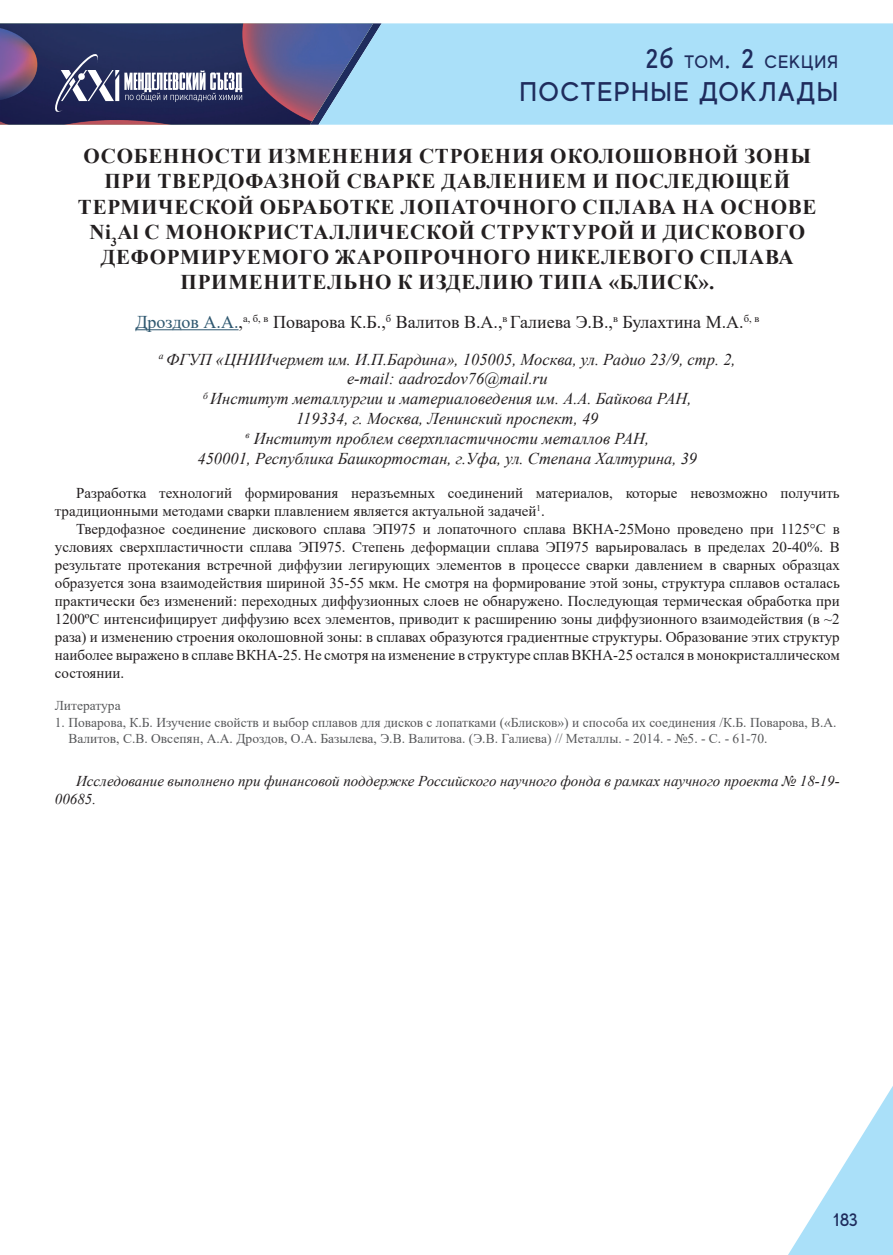
<style>
.page{position:relative;width:893px;height:1255px;background:#fff}
.page>*{position:absolute;margin:0;border:0;box-sizing:border-box;transform-origin:0 0}
.t1{font:500 27px "MADE Evolve Sans";letter-spacing:.05em;color:#1f2c5d}
.t2{font:700 21px/25.2px "Times New Roman";letter-spacing:.035em;color:#231f20;text-align:center}
.t3{font:18px "Times New Roman";color:#231f20}
.t4{font:500 18px "MADE Evolve Sans";letter-spacing:.05em;color:#1f2c5d}
.t5{font:italic 16.5px/19.8px "Times New Roman";color:#231f20;text-align:center}
.t6{font:15px/18px "Times New Roman";color:#231f20}
.t7{font:italic 15px/18px "Times New Roman";color:#231f20}
.t8{font:13.5px/16.2px "Times New Roman";color:#57585a}
.s1{font-size:27px}
.s2{color:#2e576f}
</style>
<div class="page">
<div style="left:382px;top:23px;width:511px;height:102px;background:#aae0f9"></div>
<svg style="left:788px;top:1086px;width:105px;height:168px"></svg>
<svg style="left:0;top:23px;width:382px;height:102px;background:#51547e"></svg>
<hr style="left:135px;top:329px;width:104px;height:1px;background:#2e576f">
<p class="t4" style="left:645px;top:51px;width:194px"><span class="s1">2б</span> ТОМ<span class="s1">. 2</span> СЕКЦИЯ</p>
<h1 class="t1" style="left:520px;top:74px;width:320px">ПОСТЕРНЫЕ ДОКЛАДЫ</h1>
<p class="t2" style="left:78px;top:143px;width:740px">ОСОБЕННОСТИ ИЗМЕНЕНИЯ СТРОЕНИЯ ОКОЛОШОВНОЙ ЗОНЫ ПРИ ТВЕРДОФАЗНОЙ СВАРКЕ ДАВЛЕНИЕМ И ПОСЛЕДЮЩЕЙ ТЕРМИЧЕСКОЙ ОБРАБОТКЕ ЛОПАТОЧНОГО СПЛАВА НА ОСНОВЕ Ni<sub>3</sub>Al C МОНОКРИСТАЛЛИЧЕСКОЙ СТРУКТУРОЙ И ДИСКОВОГО ДЕФОРМИРУЕМОГО ЖАРОПРОЧНОГО НИКЕЛЕВОГО СПЛАВА ПРИМЕНИТЕЛЬНО К ИЗДЕЛИЮ ТИПА «БЛИСК».</p>
<p class="t3" style="left:135px;top:309px;width:625px"><span class="s2">Дроздов А.А.</span>,<sup>а,</sup> <sup>б,</sup> <sup>в</sup> Поварова К.Б.,<sup>б</sup> Валитов В.А.,<sup>в</sup> Галиева Э.В.,<sup>в</sup> Булахтина М.А.<sup>б,</sup> <sup>в</sup></p>
<p class="t5" style="left:159px;top:349px;width:578px"><sup>а</sup> ФГУП «ЦНИИчермет им. И.П.Бардина», 105005, Москва, ул. Радио 23/9, стр. 2, e-mail: aadrozdov76@mail.ru<br><sup>б</sup> Институт металлургии и материаловедения им. А.А. Байкова РАН,<br>119334, г. Москва, Ленинский проспект, 49<br><sup>в</sup> Институт проблем сверхпластичности металлов РАН,<br>450001, Республика Башкортостан, г.Уфа, ул. Степана Халтурина, 39</p>
<p class="t6" style="left:55px;top:483px;width:786px;text-indent:21px">Разработка технологий формирования неразъемных соединений материалов, которые невозможно получить традиционными методами сварки плавлением является актуальной задачей<sup>1</sup>.</p>
<p class="t6" style="left:55px;top:519px;width:786px;text-align:justify;text-indent:21px">Твердофазное соединение дискового сплава ЭП975 и лопаточного сплава ВКНА-25Моно проведено при 1125°С в условиях сверхпластичности сплава ЭП975. Степень деформации сплава ЭП975 варьировалась в пределах 20-40%. В результате протекания встречной диффузии легирующих элементов в процессе сварки давлением в сварных образцах образуется зона взаимодействия шириной 35-55 мкм. Не смотря на формирование этой зоны, структура сплавов осталась практически без изменений: переходных диффузионных слоев не обнаружено. Последующая термическая обработка при 1200ºС интенсифицирует диффузию всех элементов, приводит к расширению зоны диффузионного взаимодействия (в ~2 раза) и изменению строения околошовной зоны: в сплавах образуются градиентные структуры. Образование этих структур наиболее выражено в сплаве ВКНА-25. Не смотря на изменение в структуре сплав ВКНА-25 остался в монокристаллическом состоянии.</p>
<p class="t8" style="left:55px;top:697px;width:67px">Литература</p>
<p class="t8" style="left:68px;top:713px;width:770px;text-indent:-14px">1. Поварова, К.Б. Изучение свойств и выбор сплавов для дисков с лопатками («Блисков») и способа их соединения /К.Б. Поварова, В.А.<br>Валитов, С.В. Овсепян, А.А. Дроздов, О.А. Базылева, Э.В. Валитова. (Э.В. Галиева) // Металлы. - 2014. - №5. - С. - 61-70.</p>
<p class="t7" style="left:55px;top:771px;width:786px;text-indent:21px">Исследование выполнено при финансовой поддержке Российского научного фонда в рамках научного проекта № 18-19-<br>00685.</p>
<p class="t4" style="left:833px;top:1208px;width:26px">183</p>
</div>
